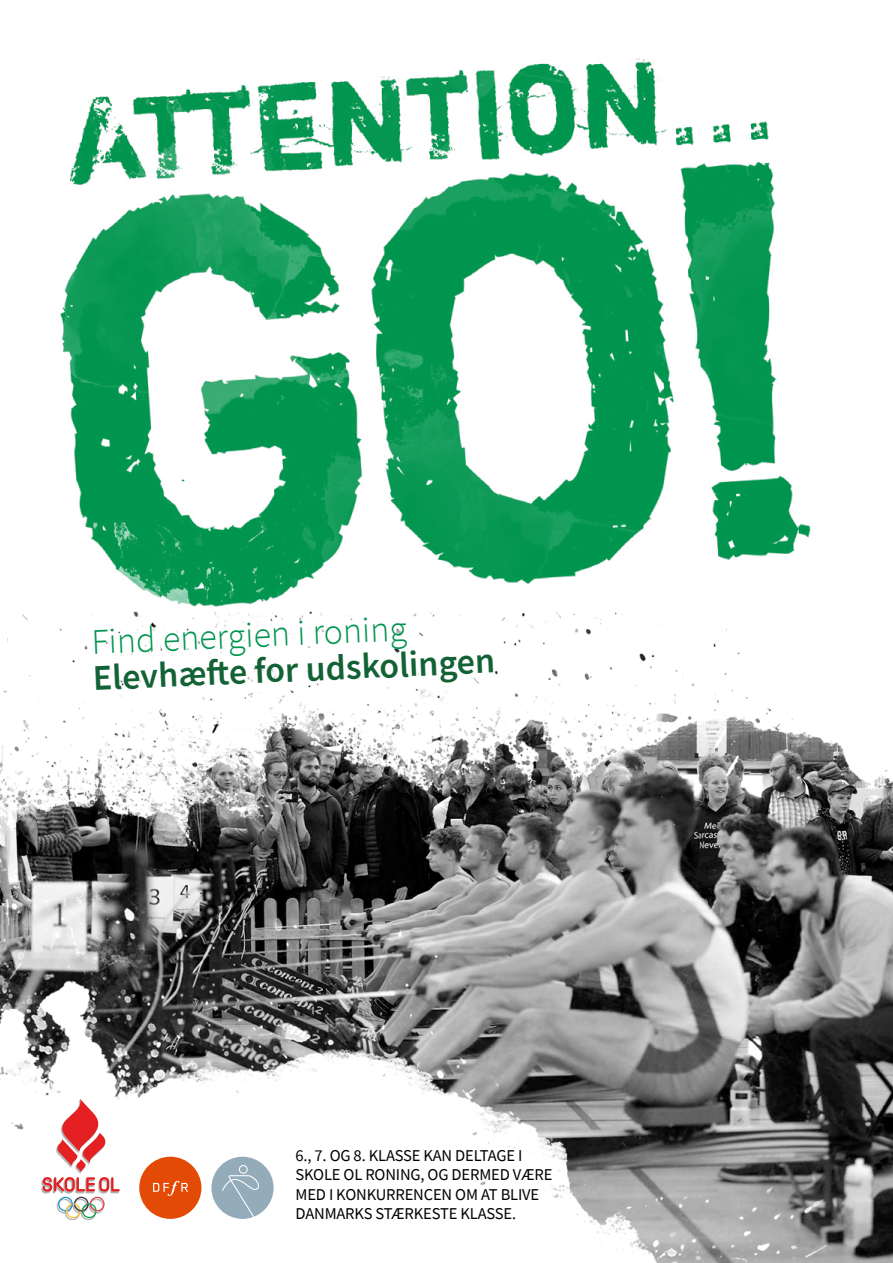
<style>
.page{position:relative;width:893px;height:1263px;background:#fff}
.page>*{position:absolute;margin:0;border:0;box-sizing:border-box;transform-origin:0 0}
.t1{font:600 36px "Source Sans Pro";color:#136236}
.t2{font:300 36px "Source Sans Pro";color:#00954e}
.t3{font:16.5px/19.5px "Source Sans Pro";letter-spacing:-.01em;color:#000}
</style>
<div class="page">
<img style="left:0;top:713px;width:893px;height:550px">
<div style="left:41px;top:1099px;width:78px;height:121px;background:#000;opacity:.32"></div>
<svg style="left:58px;top:1197px;width:47px;height:21px"></svg>
<svg style="left:43px;top:1098px;width:77px;height:93px"></svg>
<img style="left:3px;top:58px;width:808px;height:655px">
<div style="left:139px;top:1157px;width:62px;height:62px;background:#e34a05;border-radius:50%"></div>
<svg style="left:153px;top:1181px;width:35px;height:15px"></svg>
<div style="left:211px;top:1157px;width:63px;height:62px;background:#94acb9;border-radius:50%"></div>
<svg style="left:222px;top:1165px;width:37px;height:52px"></svg>
<h1 class="t2" style="left:90px;top:621px;width:317px;rotate:-3deg">Find energien i roning</h1>
<h1 class="t1" style="left:92px;top:656px;width:404px;rotate:-3deg">Elevhæft e for udskolingen</h1>
<p class="t3" style="left:296px;top:1145px;width:258px">6., 7. OG 8. KLASSE KAN DELTAGE I<br>SKOLE OL RONING, OG DERMED VÆRE<br>MED I KONKURRENCEN OM AT BLIVE<br>DANMARKS STÆRKESTE KLASSE.</p>
</div>
